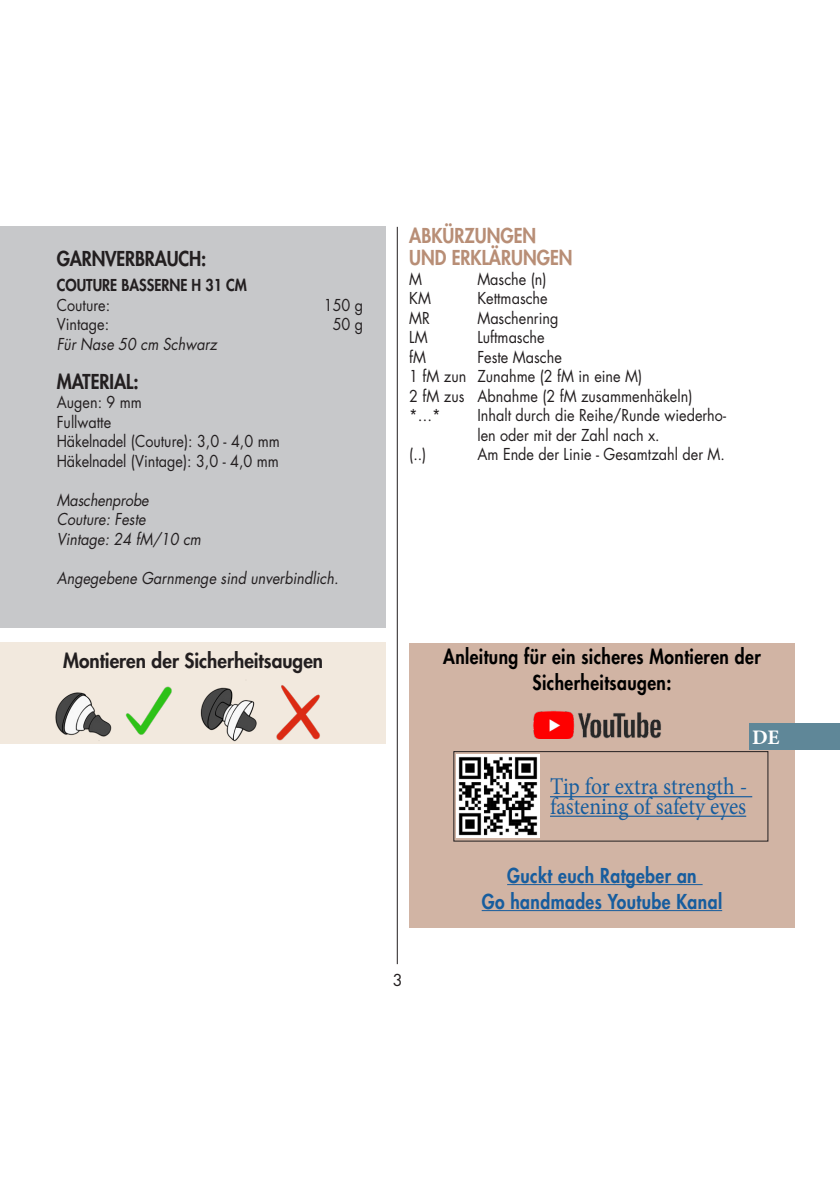
<style>
.page{position:relative;width:840px;height:1191px;background:#fff}
.page>*{position:absolute;margin:0;border:0;box-sizing:border-box;transform-origin:0 0}
.t1{font:24px/19.6px "Minion Pro";color:#175d9e;scale:.9 1}
.t2{font:700 20.6px "Minion Pro";color:#fff}
.t3{font:800 20px "Futura Std";letter-spacing:.025em;color:#000;scale:.87 1}
.t4{font:800 20px "Futura Std";letter-spacing:.025em;color:#175d9e;scale:.87 1}
.over_-_garnkort{font:800 20px "Futura Std";color:#231f20;scale:.95 1}
.t5{font:800 20px "Futura Std";color:#b88e76;scale:.9 1}
.over_-_garnkort-2{font:800 20px "Futura Std";color:#231f20;scale:.9 1}
.t6{font:16px/19.6px "Futura Std";color:#231f20;scale:.9 1}
.t7{font:italic 16px "Futura Std";color:#231f20;scale:.9 1}
.t8{font:800 16px "Futura Std";color:#231f20;scale:.9 1}
.t9{font:16px "Futura Std";color:#231f20}
</style>
<div class="page">
<hr style="left:397px;top:227px;width:1px;height:737px;background:#231f20">
<div style="left:409px;top:643px;width:385px;height:285px;background:#d1b4a4"></div>
<img style="left:533px;top:710px;width:128px;height:29px">
<hr style="left:549px;top:796px;width:202px;height:1px;background:#175d9e">
<hr style="left:549px;top:815px;width:196px;height:2px;background:#175d9e">
<div style="left:453px;top:751px;width:315px;height:90px;border:1px solid #231f20"></div>
<img style="left:456px;top:754px;width:83px;height:83px">
<hr style="left:507px;top:884px;width:195px;height:1px;background:#175d9e">
<hr style="left:481px;top:910px;width:240px;height:1px;background:#175d9e">
<div style="left:748px;top:723px;width:91px;height:27px;background:#5f8798"></div>
<div style="left:0;top:227px;width:385px;height:400px;background:#c7c8ca"></div>
<div style="left:0;top:642px;width:385px;height:102px;background:#f2e9de"></div>
<img style="left:55px;top:686px;width:117px;height:55px">
<img style="left:200px;top:685px;width:120px;height:57px">
<p class="over_-_garnkort-2" style="left:57px;top:246px;width:167px">GARNVERBRAUCH:</p>
<p class="t8" style="left:57px;top:275px;width:213px">COUTURE BASSERNE H 31 CM</p>
<p class="t6" style="left:57px;top:295px;width:61px">Couture:</p>
<p class="t6" style="left:323px;top:295px;width:45px">150 g</p>
<p class="t6" style="left:57px;top:315px;width:60px">Vintage:</p>
<p class="t6" style="left:332px;top:315px;width:35px">50 g</p>
<p class="t7" style="left:57px;top:334px;width:179px">Für Nase 50 cm Schwarz</p>
<p class="over_-_garnkort-2" style="left:57px;top:369px;width:93px">MATERIAL:</p>
<p class="t6" style="left:57px;top:393px;width:96px">Augen: 9 mm</p>
<p class="t6" style="left:57px;top:412px;width:62px">Fullwatte</p>
<p class="t6" style="left:57px;top:432px;width:249px">Häkelnadel (Couture): 3,0 - 4,0 mm</p>
<p class="t6" style="left:57px;top:451px;width:248px">Häkelnadel (Vintage): 3,0 - 4,0 mm</p>
<p class="t7" style="left:57px;top:490px;width:104px">Maschenprobe</p>
<p class="t7" style="left:57px;top:509px;width:100px">Couture: Feste</p>
<p class="t7" style="left:57px;top:529px;width:162px">Vintage: 24 fM/10 cm</p>
<p class="t7" style="left:57px;top:568px;width:314px">Angegebene Garnmenge sind unverbindlich.</p>
<p class="over_-_garnkort" style="left:63px;top:647px;width:275px">Montieren der Sicherheitsaugen</p>
<p class="t5" style="left:409px;top:223px;width:142px">ABKÜRZUNGEN</p>
<p class="t5" style="left:409px;top:245px;width:183px">UND ERKLÄRUNGEN</p>
<p class="t6" style="left:409px;top:269px;width:16px">M</p>
<p class="t6" style="left:477px;top:269px;width:78px">Masche (n)</p>
<p class="t6" style="left:409px;top:289px;width:26px">KM</p>
<p class="t6" style="left:477px;top:289px;width:80px">Kettmasche</p>
<p class="t6" style="left:409px;top:308px;width:25px">MR</p>
<p class="t6" style="left:477px;top:308px;width:92px">Maschenring</p>
<p class="t6" style="left:409px;top:328px;width:22px">LM</p>
<p class="t6" style="left:477px;top:328px;width:76px">Luftmasche</p>
<p class="t6" style="left:409px;top:347px;width:20px">fM</p>
<p class="t6" style="left:477px;top:347px;width:95px">Feste Masche</p>
<p class="t6" style="left:409px;top:367px;width:260px">1 fM zun Zunahme (2 fM in eine M)</p>
<p class="t6" style="left:409px;top:386px;width:316px">2 fM zus Abnahme (2 fM zusammenhäkeln)</p>
<p class="t6" style="left:409px;top:406px;width:36px">*…*</p>
<p class="t6" style="left:477px;top:406px;width:277px">Inhalt durch die Reihe/Runde wiederho&shy;len oder mit der Zahl nach x.</p>
<p class="t6" style="left:409px;top:445px;width:21px">(..)</p>
<p class="t6" style="left:477px;top:445px;width:276px">Am Ende der Linie - Gesamtzahl der M.</p>
<p class="t9" style="left:392px;top:969px;width:11px">3</p>
<p class="t3" style="left:443px;top:644px;width:366px">Anleitung für ein sicheres Montieren der</p>
<p class="t3" style="left:532px;top:670px;width:161px">Sicherheitsaugen:</p>
<p class="t2" style="left:751px;top:723px;width:29px">DE</p>
<p class="t1" style="left:549px;top:777px;width:220px">Tip for extra strength - fastening of safety eyes</p>
<p class="t4" style="left:507px;top:862px;width:219px">Guckt euch Ratgeber an</p>
<p class="t4" style="left:481px;top:888px;width:278px">Go handmades Youtube Kanal</p>
</div>
